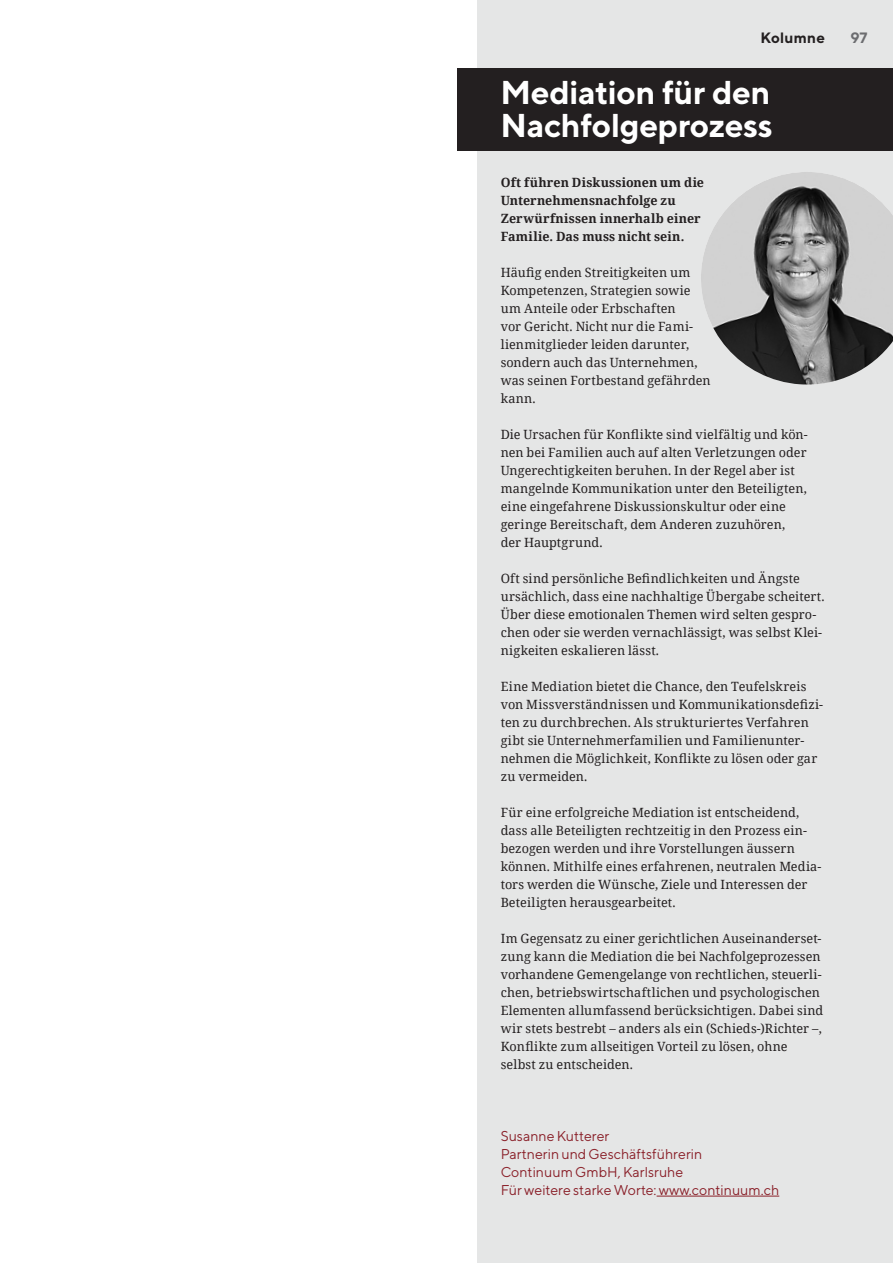
<style>
.page{position:relative;width:893px;height:1263px;background:#fff}
.page>*{position:absolute;margin:0;border:0;box-sizing:border-box;transform-origin:0 0}
.t1{font:700 33px/33px "TT Norms";letter-spacing:-.01em;color:#fff}
.t2{font:700 15px "TT Norms";letter-spacing:.015em;color:#231f20}
.t3{font:700 15px "TT Norms";color:#6c6d70}
.t4{font:14.25px/18px "TT Norms";color:#8a2029}
.t5{font:12.75px/18px "Noto Serif";letter-spacing:.005em;color:#231f20}
.t6{font:700 12.75px/18px "Noto Serif";letter-spacing:.01em;color:#231f20}
</style>
<div class="page">
<div style="left:477px;top:0;width:416px;height:1263px;background:#e5e6e6"></div>
<img style="left:701px;top:172px;width:192px;height:213px">
<div style="left:457px;top:68px;width:436px;height:82px;background:#231f20"></div>
<hr style="left:657px;top:1196px;width:122px;height:1px;background:#8a2029">
<p class="t2" style="left:760px;top:28px;width:66px">Kolumne</p>
<p class="t3" style="left:850px;top:28px;width:19px">97</p>
<h1 class="t1" style="left:500px;top:75px;width:274px">Mediation für den<br>Nachfolgeprozess</h1>
<p class="t6" style="left:501px;top:173px;width:205px">Oft führen Diskussionen um die<br>Unternehmensnachfolge zu<br>Zerwürfnissen innerhalb einer<br>Familie. Das muss nicht sein.</p>
<p class="t5" style="left:501px;top:262px;width:211px">Häufig enden Streitigkeiten um<br>Kompetenzen, Strategien sowie um Anteile oder Erbschaften<br>vor Gericht. Nicht nur die Fami&shy;lienmitglieder leiden darunter, sondern auch das Unternehmen, was seinen Fortbestand gefährden kann.</p>
<p class="t5" style="left:501px;top:424px;width:308px">Die Ursachen für Konflikte sind vielfältig und kön&shy;nen bei Familien auch auf alten Verletzungen oder Ungerechtigkeiten beruhen. In der Regel aber ist mangelnde Kommunikation unter den Beteiligten, eine eingefahrene Diskussionskultur oder eine geringe Bereitschaft, dem Anderen zuzuhören, der Hauptgrund.</p>
<p class="t5" style="left:501px;top:568px;width:325px">Oft sind persönliche Befindlichkeiten und Ängste ursächlich, dass eine nachhaltige Übergabe scheitert.<br>Über diese emotionalen Themen wird selten gespro&shy;chen oder sie werden vernachlässigt, was selbst Klei&shy;nigkeiten eskalieren lässt.</p>
<p class="t5" style="left:501px;top:676px;width:324px">Eine Mediation bietet die Chance, den Teufelskreis von Missverständnissen und Kommunikationsdefizi&shy;ten zu durchbrechen. Als strukturiertes Verfahren gibt sie Unternehmerfamilien und Familienunter&shy;nehmen die Möglichkeit, Konflikte zu lösen oder gar zu vermeiden.</p>
<p class="t5" style="left:501px;top:802px;width:322px">Für eine erfolgreiche Mediation ist entscheidend, dass alle Beteiligten rechtzeitig in den Prozess ein&shy;bezogen werden und ihre Vorstellungen äussern können. Mithilfe eines erfahrenen, neutralen Media&shy;tors werden die Wünsche, Ziele und Interessen der Beteiligten herausgearbeitet.</p>
<p class="t5" style="left:501px;top:928px;width:324px">Im Gegensatz zu einer gerichtlichen Auseinanderset&shy;zung kann die Mediation die bei Nachfolgeprozessen vorhandene Gemengelange von rechtlichen, steuerli&shy;chen, betriebswirtschaftlichen und psychologischen Elementen allumfassend berücksichtigen. Dabei sind wir stets bestrebt – anders als ein (Schieds-)Richter –, Konflikte zum allseitigen Vorteil zu lösen, ohne selbst zu entscheiden.</p>
<p class="t4" style="left:501px;top:1126px;width:280px">Susanne Kutterer<br>Partnerin und Geschäftsführerin<br>Continuum GmbH, Karlsruhe<br>Für weitere starke Worte: www.continuum.ch</p>
</div>
